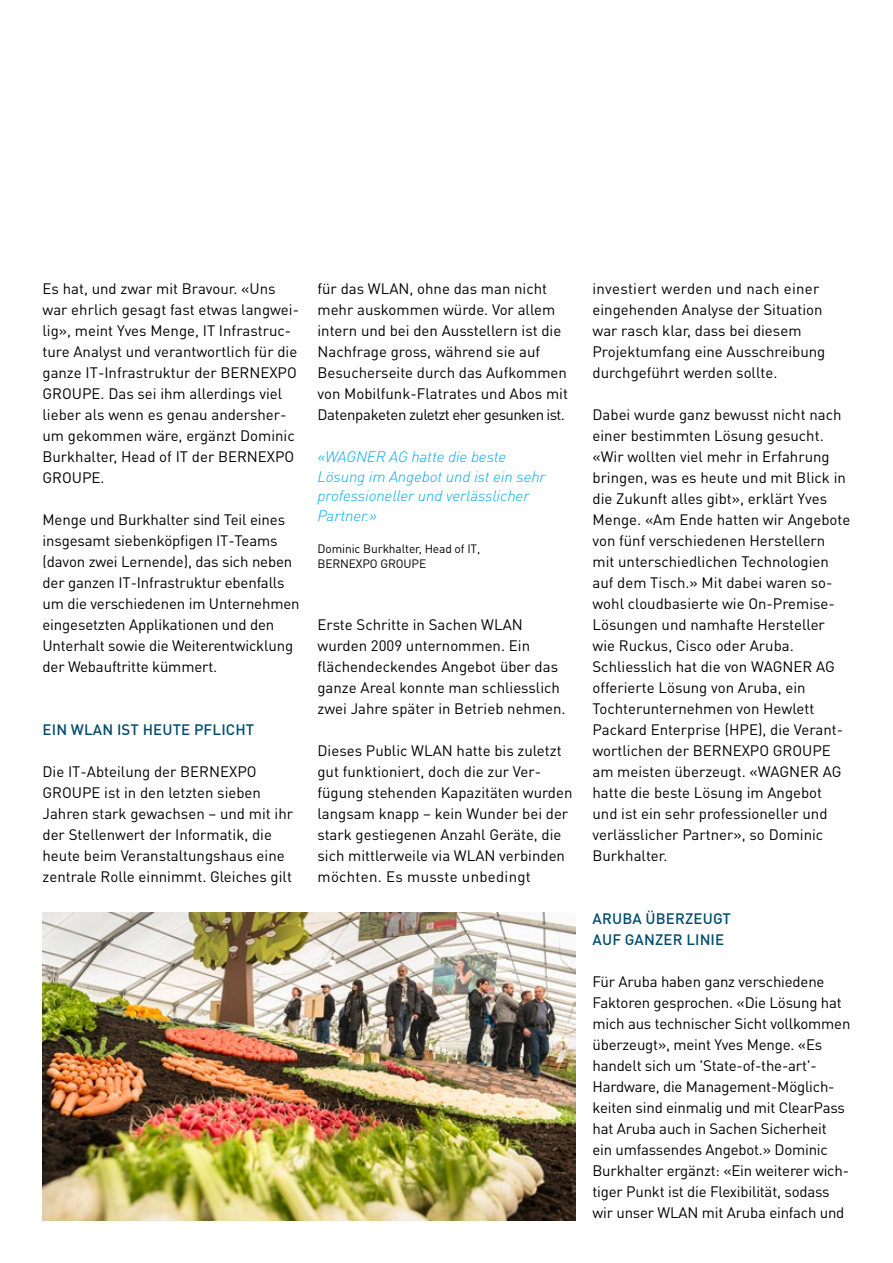
<style>
.page{position:relative;width:893px;height:1263px;background:#fff}
.page>*{position:absolute;margin:0;border:0;box-sizing:border-box;transform-origin:0 0}
.t1{font:15px/21px "DINOT";color:#000}
.t2{font:italic 300 15px/19.5px "DIN Pro";letter-spacing:-.01em;color:#00ace9;scale:1.05 1}
.t3{font:500 15px/21px "DIN Pro";letter-spacing:.01em;color:#004d6d}
.t4{font:12px/14.4px "DINOT";letter-spacing:-.01em;color:#000}
</style>
<div class="page">
<img style="left:43px;top:913px;width:532px;height:307px">
<p class="t1" style="left:43px;top:277px;width:258px">Es hat, und zwar mit Bravour. «Uns war ehrlich gesagt fast etwas langwei&shy;lig», meint Yves Menge, IT Infrastruc&shy;ture Analyst und verantwortlich für die ganze IT-Infrastruktur der BERNEXPO GROUPE. Das sei ihm allerdings viel lieber als wenn es genau andersher&shy;um gekommen wäre, ergänzt Dominic Burkhalter, Head of IT der BERNEXPO GROUPE.</p>
<p class="t1" style="left:43px;top:508px;width:259px">Menge und Burkhalter sind Teil eines insgesamt siebenköpfigen IT-Teams (davon zwei Lernende), das sich neben der ganzen IT-Infrastruktur ebenfalls um die verschiedenen im Unternehmen eingesetzten Applikationen und den Unterhalt sowie die Weiterentwicklung der Webauftritte kümmert.</p>
<p class="t3" style="left:43px;top:718px;width:213px">EIN WLAN IST HEUTE PFLICHT</p>
<p class="t1" style="left:43px;top:760px;width:252px">Die IT-Abteilung der BERNEXPO GROUPE ist in den letzten sieben Jahren stark gewachsen – und mit ihr der Stellenwert der Informatik, die heute beim Veranstaltungshaus eine zentrale Rolle einnimmt. Gleiches gilt</p>
<p class="t1" style="left:317px;top:277px;width:252px">für das WLAN, ohne das man nicht mehr auskommen würde. Vor allem intern und bei den Ausstellern ist die Nachfrage gross, während sie auf Besucherseite durch das Aufkommen von Mobilfunk-Flatrates und Abos mit Datenpaketen zuletzt eher gesunken ist.</p>
<p class="t2" style="left:317px;top:447px;width:219px">«WAGNER AG hatte die beste<br>Lösung im Angebot und ist ein sehr professioneller und verlässlicher<br>Partner.»</p>
<p class="t4" style="left:317px;top:541px;width:164px">Dominic Burkhalter, Head of IT,<br>BERNEXPO GROUPE</p>
<p class="t1" style="left:317px;top:613px;width:250px">Erste Schritte in Sachen WLAN wurden 2009 unternommen. Ein flächendeckendes Angebot über das ganze Areal konnte man schliesslich zwei Jahre später in Betrieb nehmen.</p>
<p class="t1" style="left:317px;top:739px;width:256px">Dieses Public WLAN hatte bis zuletzt gut funktioniert, doch die zur Ver&shy;fügung stehenden Kapazitäten wurden langsam knapp – kein Wunder bei der stark gestiegenen Anzahl Geräte, die sich mittlerweile via WLAN verbinden möchten. Es musste unbedingt</p>
<p class="t1" style="left:592px;top:277px;width:234px">investiert werden und nach einer eingehenden Analyse der Situation war rasch klar, dass bei diesem<br>Projektumfang eine Ausschreibung durchgeführt werden sollte.</p>
<p class="t1" style="left:592px;top:403px;width:259px">Dabei wurde ganz bewusst nicht nach einer bestimmten Lösung gesucht. «Wir wollten viel mehr in Erfahrung bringen, was es heute und mit Blick in die Zukunft alles gibt», erklärt Yves Menge. «Am Ende hatten wir Angebote von fünf verschiedenen Herstellern mit unterschiedlichen Technologien auf dem Tisch.» Mit dabei waren so&shy;wohl cloudbasierte wie On-Premise-Lösungen und namhafte Hersteller wie Ruckus, Cisco oder Aruba.<br>Schliesslich hat die von WAGNER AG offerierte Lösung von Aruba, ein Tochterunternehmen von Hewlett Packard Enterprise (HPE), die Verant&shy;wortlichen der BERNEXPO GROUPE am meisten überzeugt. «WAGNER AG hatte die beste Lösung im Angebot und ist ein sehr professioneller und verlässlicher Partner», so Dominic Burkhalter.</p>
<p class="t3" style="left:593px;top:907px;width:140px">ARUBA ÜBERZEUGT<br>AUF GANZER LINIE</p>
<p class="t1" style="left:592px;top:970px;width:259px">Für Aruba haben ganz verschiedene Faktoren gesprochen. «Die Lösung hat mich aus technischer Sicht vollkommen überzeugt», meint Yves Menge. «Es handelt sich um 'State-of-the-art'- Hardware, die Management-Möglich&shy;keiten sind einmalig und mit ClearPass hat Aruba auch in Sachen Sicherheit<br>ein umfassendes Angebot.» Dominic Burkhalter ergänzt: «Ein weiterer wich&shy;tiger Punkt ist die Flexibilität, sodass wir unser WLAN mit Aruba einfach und</p>
</div>
